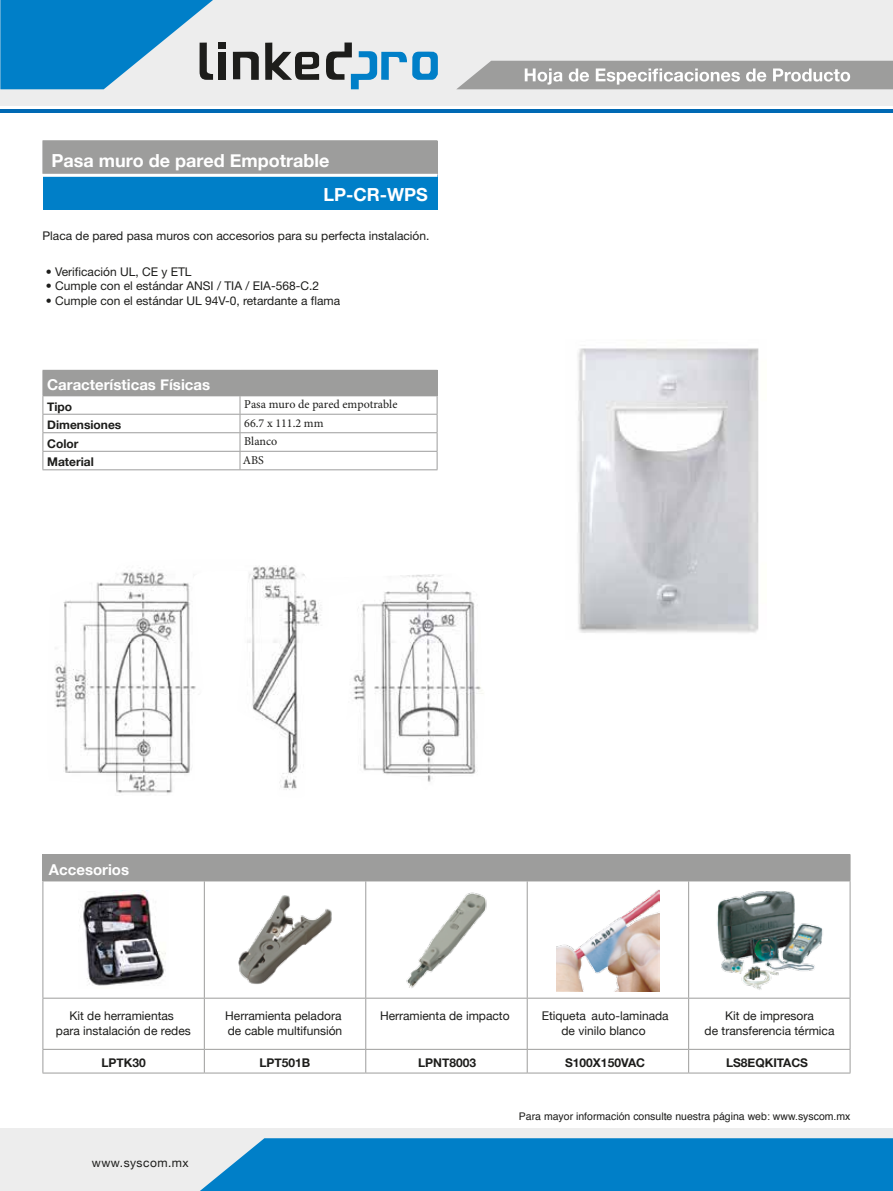
<style>
.page{position:relative;width:893px;height:1191px;background:#fff}
.page>*{position:absolute;margin:0;border:0;box-sizing:border-box;transform-origin:0 0}
.t1{font:700 18px/34.5px "Helvetica Neue";color:#fff}
.t2{font:700 15px "Helvetica Neue";color:#fff}
.t3{font:12px/14.4px "Helvetica Neue";color:#1d1d1b;text-align:center}
.t4{font:700 12px "Helvetica Neue";color:#1d1d1b}
.t5{font:12px "Minion Pro";color:#1d1d1b}
.t6{font:12px "Helvetica Neue";letter-spacing:.04em;color:#1d1d1b}
.t7{font:10.5px "Helvetica";color:#1d1d1b}
</style>
<div class="page">
<div style="left:0;top:0;width:893px;height:105px;background:#ededed"></div>
<svg style="left:0;top:0;width:213px;height:89px"></svg>
<div style="left:219px;top:43px;width:7px;height:6px;background:#1d1d1b"></div>
<div style="left:219px;top:52px;width:7px;height:28px;background:#1d1d1b"></div>
<svg style="left:233px;top:52px;width:26px;height:28px"></svg>
<svg style="left:265px;top:43px;width:54px;height:37px"></svg>
<svg style="left:326px;top:43px;width:112px;height:46px"></svg>
<svg style="left:457px;top:61px;width:436px;height:28px;background:#adadac"></svg>
<div style="left:0;top:1128px;width:893px;height:63px;background:#ededed"></div>
<svg style="left:200px;top:1138px;width:693px;height:53px;background:#0d85ca"></svg>
<hr style="left:1px;top:110px;width:892px;height:3px;background:#0069b4">
<div style="left:43px;top:370px;width:394px;height:26px;background:#9d9d9c"></div>
<hr style="left:43px;top:414px;width:197px;height:1px;background:#9d9d9c">
<hr style="left:240px;top:414px;width:197px;height:1px;background:#9d9d9c">
<hr style="left:43px;top:432px;width:197px;height:1px;background:#9d9d9c">
<hr style="left:240px;top:432px;width:197px;height:1px;background:#9d9d9c">
<hr style="left:43px;top:451px;width:197px;height:1px;background:#9d9d9c">
<svg style="left:43px;top:396px;width:1px;height:73px"></svg>
<hr style="left:240px;top:451px;width:197px;height:1px;background:#9d9d9c">
<svg style="left:240px;top:396px;width:1px;height:73px"></svg>
<svg style="left:437px;top:371px;width:1px;height:98px"></svg>
<hr style="left:43px;top:469px;width:197px;height:1px;background:#9d9d9c">
<hr style="left:240px;top:469px;width:197px;height:1px;background:#9d9d9c">
<div style="left:43px;top:141px;width:394px;height:34px;background:#9d9d9c"></div>
<div style="left:43px;top:175px;width:394px;height:35px;background:#007fc8"></div>
<hr style="left:43px;top:140px;width:394px;height:1px;background:#9d9d9c">
<hr style="left:437px;top:141px;width:1px;height:33px;background:#9d9d9c">
<hr style="left:43px;top:174px;width:394px;height:3px;background:#fff">
<div style="left:43px;top:854px;width:807px;height:27px;background:#9d9d9c"></div>
<svg style="left:850px;top:854px;width:1px;height:26px"></svg>
<hr style="left:43px;top:881px;width:1px;height:116px;background:#9d9d9c">
<hr style="left:204px;top:881px;width:1px;height:116px;background:#9d9d9c">
<hr style="left:365px;top:881px;width:1px;height:116px;background:#9d9d9c">
<hr style="left:527px;top:881px;width:1px;height:116px;background:#9d9d9c">
<hr style="left:688px;top:881px;width:1px;height:116px;background:#9d9d9c">
<hr style="left:850px;top:881px;width:1px;height:116px;background:#9d9d9c">
<hr style="left:43px;top:997px;width:161px;height:1px;background:#9d9d9c">
<hr style="left:43px;top:998px;width:1px;height:51px;background:#9d9d9c">
<hr style="left:204px;top:997px;width:162px;height:1px;background:#9d9d9c">
<hr style="left:204px;top:998px;width:1px;height:51px;background:#9d9d9c">
<hr style="left:366px;top:997px;width:161px;height:1px;background:#9d9d9c">
<hr style="left:365px;top:998px;width:1px;height:51px;background:#9d9d9c">
<hr style="left:527px;top:997px;width:162px;height:1px;background:#9d9d9c">
<hr style="left:527px;top:998px;width:1px;height:51px;background:#9d9d9c">
<hr style="left:689px;top:997px;width:161px;height:1px;background:#9d9d9c">
<hr style="left:688px;top:998px;width:1px;height:51px;background:#9d9d9c">
<hr style="left:850px;top:998px;width:1px;height:51px;background:#9d9d9c">
<hr style="left:43px;top:1049px;width:161px;height:1px;background:#9d9d9c">
<svg style="left:43px;top:1049px;width:1px;height:23px"></svg>
<hr style="left:204px;top:1049px;width:162px;height:1px;background:#9d9d9c">
<svg style="left:204px;top:1049px;width:1px;height:23px"></svg>
<hr style="left:366px;top:1049px;width:161px;height:1px;background:#9d9d9c">
<svg style="left:365px;top:1049px;width:1px;height:23px"></svg>
<hr style="left:527px;top:1049px;width:162px;height:1px;background:#9d9d9c">
<svg style="left:527px;top:1049px;width:1px;height:23px"></svg>
<hr style="left:689px;top:1049px;width:161px;height:1px;background:#9d9d9c">
<svg style="left:688px;top:1049px;width:1px;height:23px"></svg>
<svg style="left:850px;top:1049px;width:1px;height:23px"></svg>
<hr style="left:43px;top:1072px;width:161px;height:1px;background:#9d9d9c">
<hr style="left:204px;top:1072px;width:162px;height:1px;background:#9d9d9c">
<hr style="left:366px;top:1072px;width:161px;height:1px;background:#9d9d9c">
<hr style="left:527px;top:1072px;width:162px;height:1px;background:#9d9d9c">
<hr style="left:689px;top:1072px;width:161px;height:1px;background:#9d9d9c">
<img style="left:80px;top:890px;width:86px;height:96px">
<img style="left:238px;top:895px;width:94px;height:89px">
<img style="left:406px;top:892px;width:81px;height:96px">
<img style="left:556px;top:889px;width:103px;height:102px">
<img style="left:717px;top:891px;width:106px;height:99px">
<img style="left:55px;top:565px;width:429px;height:229px">
<img style="left:578px;top:348px;width:181px;height:285px">
<h1 class="t1" style="left:323px;top:143px;width:106px;text-indent:-272px">Pasa muro de pared Empotrable<br>LP-CR-WPS</h1>
<p class="t3" style="left:43px;top:228px;width:388px">Placa de pared pasa muros con accesorios para su perfecta instalación.</p>
<p class="t3" style="left:46px;top:264px;width:147px">• Verificación UL, CE y ETL</p>
<p class="t3" style="left:46px;top:279px;width:275px">• Cumple con el estándar ANSI / TIA / EIA-568-C.2</p>
<p class="t3" style="left:46px;top:293px;width:296px">• Cumple con el estándar UL 94V-0, retardante a flama</p>
<p class="t2" style="left:47px;top:376px;width:164px">Características Físicas</p>
<p class="t4" style="left:47px;top:399px;width:27px">Tipo</p>
<p class="t5" style="left:244px;top:396px;width:155px">Pasa muro de pared empotrable</p>
<p class="t4" style="left:47px;top:417px;width:76px">Dimensiones</p>
<p class="t5" style="left:244px;top:414px;width:81px">66.7 x 111.2 mm</p>
<p class="t4" style="left:47px;top:436px;width:33px">Color</p>
<p class="t5" style="left:244px;top:433px;width:35px">Blanco</p>
<p class="t4" style="left:47px;top:455px;width:48px">Material</p>
<p class="t5" style="left:243px;top:452px;width:23px">ABS</p>
<p class="t2" style="left:49px;top:860px;width:82px">Accesorios</p>
<p class="t3" style="left:56px;top:1008px;width:136px">Kit de herramientas<br>para instalación de redes</p>
<p class="t3" style="left:225px;top:1008px;width:119px;text-align:left">Herramienta peladora de cable multifunsión</p>
<p class="t3" style="left:380px;top:1008px;width:131px">Herramienta de impacto</p>
<p class="t4" style="left:101px;top:1055px;width:46px">LPTK30</p>
<p class="t4" style="left:259px;top:1055px;width:52px">LPT501B</p>
<p class="t4" style="left:418px;top:1055px;width:60px">LPNT8003</p>
<p class="t4" style="left:565px;top:1055px;width:81px">S100X150VAC</p>
<p class="t4" style="left:726px;top:1055px;width:84px">LS8EQKITACS</p>
<p class="t3" style="left:542px;top:1008px;width:128px">Etiqueta auto-laminada de vinilo blanco</p>
<p class="t3" style="left:705px;top:1008px;width:131px">Kit de impresora<br>de transferencia térmica</p>
<p class="t6" style="left:92px;top:1155px;width:98px">www.syscom.mx</p>
<p class="t7" style="left:519px;top:1108px;width:333px">Para mayor información consulte nuestra página web: www.syscom.mx</p>
</div>
